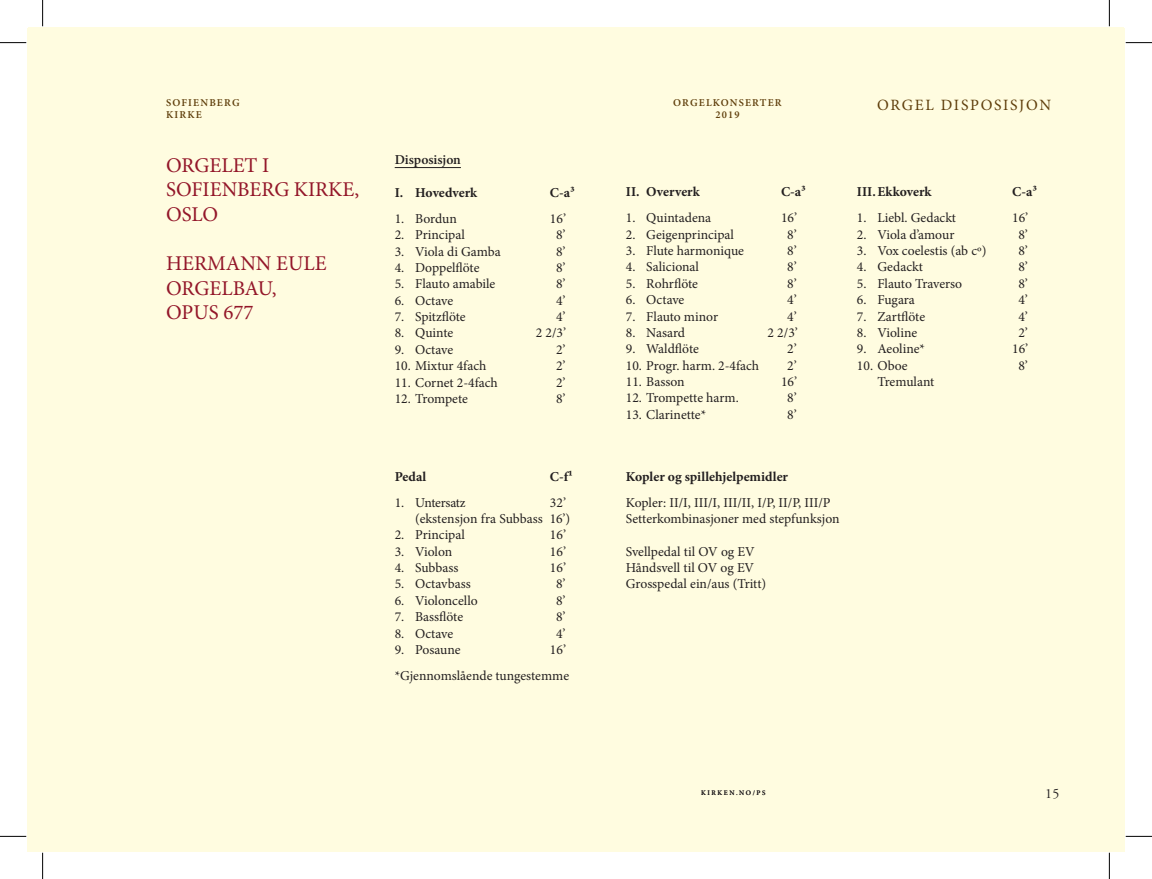
<style>
.page{position:relative;width:1152px;height:879px;background:#fff}
.page>*{position:absolute;margin:0;border:0;box-sizing:border-box;transform-origin:0 0}
.t1{font:21px/24.5px "Minion Pro";color:#931629}
.t2{font:15.75px "Minion Pro";letter-spacing:.105em;color:#5f3e0b}
.t3{font:14px "Adobe Garamond Pro";color:#231f20}
.t4{font:13.65px "Minion Pro";color:#231f20}
.t5{font:700 13.65px "Minion Pro";color:#231f20}
.t6{font:600 13.65px "Minion Pro";color:#231f20}
.t7{font:13.65px "Minion Pro";letter-spacing:-.02em;color:#231f20}
.t8{font:600 10.5px "Minion Pro";letter-spacing:.11em;color:#5f3e0b}
.t9{font:500 7px "Minion Pro";letter-spacing:.22em;color:#231f20}
</style>
<div class="page">
<div style="left:28px;top:28px;width:15px;height:823px;background:#fffce0"></div>
<div style="left:43px;top:28px;width:1081px;height:823px;background:#fffce0"></div>
<hr style="left:395px;top:167px;width:66px;height:1px;background:#231f20">
<svg style="left:0;top:42px;width:26px;height:1px"></svg>
<svg style="left:1126px;top:42px;width:26px;height:1px"></svg>
<svg style="left:0;top:836px;width:26px;height:1px"></svg>
<svg style="left:1126px;top:836px;width:26px;height:1px"></svg>
<svg style="left:42px;top:0;width:1px;height:26px"></svg>
<svg style="left:42px;top:853px;width:1px;height:26px"></svg>
<svg style="left:1109px;top:0;width:1px;height:26px"></svg>
<svg style="left:1109px;top:853px;width:1px;height:26px"></svg>
<p class="t8" style="left:166px;top:95px;width:75px">SOFIENBERG</p>
<p class="t8" style="left:166px;top:108px;width:37px">KIRKE</p>
<p class="t1" style="left:166px;top:153px;width:195px">ORGELET I<br>SOFIENBERG KIRKE,<br>OSLO</p>
<p class="t1" style="left:166px;top:251px;width:162px">HERMANN EULE<br>ORGELBAU,</p>
<p class="t1" style="left:166px;top:300px;width:89px">OPUS 677</p>
<p class="t6" style="left:395px;top:150px;width:68px">Disposisjon</p>
<p class="t5" style="left:395px;top:183px;width:84px">I. Hovedverk</p>
<p class="t5" style="left:550px;top:183px;width:26px">C-a³</p>
<p class="t4" style="left:395px;top:209px;width:64px">1. Bordun</p>
<p class="t4" style="left:550px;top:209px;width:18px">16’</p>
<p class="t4" style="left:395px;top:226px;width:72px">2. Principal</p>
<p class="t4" style="left:556px;top:226px;width:11px">8’</p>
<p class="t4" style="left:395px;top:242px;width:108px">3. Viola di Gamba</p>
<p class="t4" style="left:556px;top:242px;width:11px">8’</p>
<p class="t4" style="left:395px;top:258px;width:86px">4. Doppelflöte</p>
<p class="t4" style="left:556px;top:258px;width:11px">8’</p>
<p class="t4" style="left:395px;top:275px;width:102px">5. Flauto amabile</p>
<p class="t4" style="left:556px;top:275px;width:11px">8’</p>
<p class="t4" style="left:395px;top:291px;width:60px">6. Octave</p>
<p class="t4" style="left:556px;top:291px;width:11px">4’</p>
<p class="t4" style="left:395px;top:308px;width:73px">7. Spitzflöte</p>
<p class="t4" style="left:556px;top:308px;width:11px">4’</p>
<p class="t4" style="left:395px;top:324px;width:60px">8. Quinte</p>
<p class="t4" style="left:536px;top:324px;width:32px">2 2/3’</p>
<p class="t4" style="left:395px;top:340px;width:60px">9. Octave</p>
<p class="t4" style="left:556px;top:340px;width:11px">2’</p>
<p class="t4" style="left:395px;top:357px;width:93px">10. Mixtur 4fach</p>
<p class="t4" style="left:556px;top:357px;width:11px">2’</p>
<p class="t4" style="left:395px;top:373px;width:105px">11. Cornet 2-4fach</p>
<p class="t4" style="left:556px;top:373px;width:11px">2’</p>
<p class="t4" style="left:395px;top:389px;width:75px">12. Trompete</p>
<p class="t4" style="left:556px;top:389px;width:11px">8’</p>
<p class="t5" style="left:395px;top:467px;width:33px">Pedal</p>
<p class="t5" style="left:550px;top:467px;width:25px">C-f¹</p>
<p class="t7" style="left:395px;top:493px;width:72px">1. Untersatz</p>
<p class="t4" style="left:550px;top:493px;width:18px">32’</p>
<p class="t4" style="left:415px;top:509px;width:156px">(ekstensjon fra Subbass 16’)</p>
<p class="t4" style="left:395px;top:526px;width:72px">2. Principal</p>
<p class="t4" style="left:550px;top:526px;width:18px">16’</p>
<p class="t4" style="left:395px;top:542px;width:59px">3. Violon</p>
<p class="t4" style="left:550px;top:542px;width:18px">16’</p>
<p class="t4" style="left:395px;top:559px;width:65px">4. Subbass</p>
<p class="t4" style="left:550px;top:559px;width:18px">16’</p>
<p class="t4" style="left:395px;top:575px;width:77px">5. Octavbass</p>
<p class="t4" style="left:556px;top:575px;width:11px">8’</p>
<p class="t4" style="left:395px;top:591px;width:85px">6. Violoncello</p>
<p class="t4" style="left:556px;top:591px;width:11px">8’</p>
<p class="t4" style="left:395px;top:608px;width:70px">7. Bassflöte</p>
<p class="t4" style="left:556px;top:608px;width:11px">8’</p>
<p class="t4" style="left:395px;top:624px;width:60px">8. Octave</p>
<p class="t4" style="left:556px;top:624px;width:11px">4’</p>
<p class="t4" style="left:395px;top:640px;width:67px">9. Posaune</p>
<p class="t4" style="left:550px;top:640px;width:18px">16’</p>
<p class="t4" style="left:395px;top:666px;width:176px">*Gjennomslående tungestemme</p>
<p class="t8" style="left:673px;top:95px;width:110px">ORGELKONSERTER</p>
<p class="t2" style="left:877px;top:94px;width:176px">ORGEL DISPOSISJON</p>
<p class="t8" style="left:715px;top:108px;width:26px">2019</p>
<p class="t5" style="left:626px;top:182px;width:75px">II. Oververk</p>
<p class="t5" style="left:781px;top:182px;width:26px">C-a³</p>
<p class="t4" style="left:626px;top:209px;width:87px">1. Quintadena</p>
<p class="t4" style="left:781px;top:209px;width:18px">16’</p>
<p class="t4" style="left:626px;top:225px;width:110px">2. Geigenprincipal</p>
<p class="t4" style="left:787px;top:225px;width:11px">8’</p>
<p class="t4" style="left:626px;top:242px;width:120px">3. Flute harmonique</p>
<p class="t4" style="left:787px;top:242px;width:11px">8’</p>
<p class="t4" style="left:626px;top:258px;width:75px">4. Salicional</p>
<p class="t4" style="left:787px;top:258px;width:11px">8’</p>
<p class="t4" style="left:626px;top:274px;width:74px">5. Rohrflöte</p>
<p class="t4" style="left:787px;top:274px;width:11px">8’</p>
<p class="t4" style="left:626px;top:291px;width:60px">6. Octave</p>
<p class="t4" style="left:787px;top:291px;width:11px">4’</p>
<p class="t4" style="left:626px;top:307px;width:94px">7. Flauto minor</p>
<p class="t4" style="left:787px;top:307px;width:11px">4’</p>
<p class="t4" style="left:626px;top:323px;width:61px">8. Nasard</p>
<p class="t4" style="left:767px;top:323px;width:32px">2 2/3’</p>
<p class="t4" style="left:626px;top:340px;width:75px">9. Waldflöte</p>
<p class="t4" style="left:787px;top:340px;width:11px">2’</p>
<p class="t4" style="left:626px;top:356px;width:135px">10. Progr. harm. 2-4fach</p>
<p class="t4" style="left:787px;top:356px;width:11px">2’</p>
<p class="t4" style="left:626px;top:372px;width:60px">11. Basson</p>
<p class="t4" style="left:781px;top:372px;width:18px">16’</p>
<p class="t4" style="left:626px;top:389px;width:114px">12. Trompette harm.</p>
<p class="t4" style="left:787px;top:389px;width:11px">8’</p>
<p class="t4" style="left:626px;top:405px;width:82px">13. Clarinette*</p>
<p class="t4" style="left:787px;top:405px;width:11px">8’</p>
<p class="t5" style="left:857px;top:182px;width:76px">III.Ekkoverk</p>
<p class="t5" style="left:1012px;top:182px;width:26px">C-a³</p>
<p class="t4" style="left:857px;top:209px;width:101px">1. Liebl. Gedackt</p>
<p class="t4" style="left:1012px;top:209px;width:18px">16’</p>
<p class="t4" style="left:857px;top:225px;width:99px">2. Viola d’amour</p>
<p class="t4" style="left:1018px;top:225px;width:11px">8’</p>
<p class="t4" style="left:857px;top:242px;width:131px">3. Vox coelestis (ab cº)</p>
<p class="t4" style="left:1018px;top:242px;width:11px">8’</p>
<p class="t4" style="left:857px;top:258px;width:67px">4. Gedackt</p>
<p class="t4" style="left:1018px;top:258px;width:11px">8’</p>
<p class="t4" style="left:857px;top:274px;width:107px">5. Flauto Traverso</p>
<p class="t4" style="left:1018px;top:274px;width:11px">8’</p>
<p class="t4" style="left:857px;top:291px;width:59px">6. Fugara</p>
<p class="t4" style="left:1018px;top:291px;width:11px">4’</p>
<p class="t4" style="left:857px;top:307px;width:70px">7. Zartflöte</p>
<p class="t4" style="left:1018px;top:307px;width:11px">4’</p>
<p class="t4" style="left:857px;top:323px;width:62px">8. Violine</p>
<p class="t4" style="left:1018px;top:323px;width:11px">2’</p>
<p class="t4" style="left:857px;top:340px;width:70px">9. Aeoline*</p>
<p class="t4" style="left:1012px;top:340px;width:18px">16’</p>
<p class="t4" style="left:857px;top:356px;width:52px">10. Oboe</p>
<p class="t4" style="left:1018px;top:356px;width:11px">8’</p>
<p class="t4" style="left:877px;top:372px;width:58px">Tremulant</p>
<p class="t5" style="left:626px;top:467px;width:164px">Kopler og spillehjelpemidler</p>
<p class="t4" style="left:626px;top:493px;width:206px">Kopler: II/I, III/I, III/II, I/P, II/P, III/P</p>
<p class="t4" style="left:626px;top:509px;width:215px">Setterkombinasjoner med stepfunksjon</p>
<p class="t4" style="left:626px;top:542px;width:130px">Svellpedal til OV og EV</p>
<p class="t4" style="left:626px;top:559px;width:130px">Håndsvell til OV og EV</p>
<p class="t4" style="left:626px;top:575px;width:142px">Grosspedal ein/aus (Tritt)</p>
<p class="t9" style="left:701px;top:788px;width:66px">KIRKEN.NO/PS</p>
<p class="t3" style="left:1045px;top:785px;width:16px">15</p>
</div>
